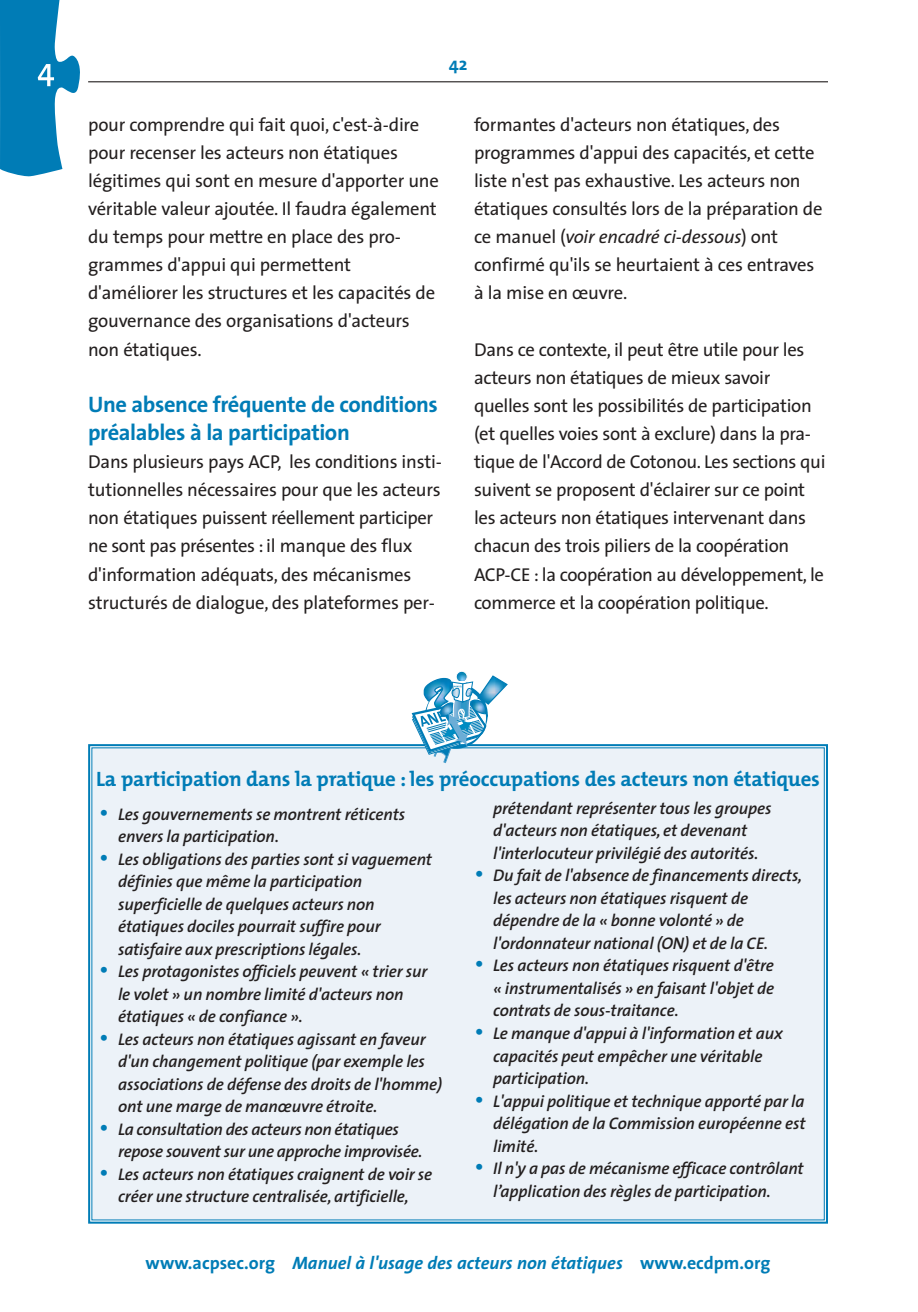
<style>
.page{position:relative;width:918px;height:1312px;background:#fff}
.page>*{position:absolute;margin:0;border:0;box-sizing:border-box;transform-origin:0 0}
.t1{font:700 22.5px/28.1px "The Sans";letter-spacing:-.02em;color:#007cb6}
.t2{font:700 20.93px "The Mix";letter-spacing:-.01em;color:#007cb6}
.t3{font:18.68px/28.1px "The Sans";letter-spacing:-.01em;color:#231f1f}
.t4{font:italic 700 18px "The Sans";color:#007cb6}
.t5{font:700 18px "The Sans";color:#007cb6}
.t6{font:italic 600 16.88px/22.5px "The Sans";letter-spacing:-.005em;color:#231f1f}
.s1{font-style:italic}
.s2{font-weight:400;font-style:normal;font-size:24.75px;color:#007cb6}
.s3{font-style:normal}
</style>
<div class="page">
<svg style="left:0;top:0;width:80px;height:177px"></svg>
<hr style="left:88px;top:81px;width:740px;height:1px;background:#231f1f">
<div style="left:92px;top:748px;width:732px;height:472px;background:#ecf2f8"></div>
<svg style="left:410px;top:671px;width:99px;height:93px"></svg>
<p class="t5" style="left:449px;top:57px;width:20px">42</p>
<p class="t3" style="left:88px;top:112px;width:352px">pour comprendre qui fait quoi, c'est-à-dire pour recenser les acteurs non étatiques légitimes qui sont en mesure d'apporter une véritable valeur ajoutée. Il faudra également du temps pour mettre en place des pro&shy;grammes d'appui qui permettent d'améliorer les structures et les capacités de gouvernance des organisations d'acteurs non étatiques.</p>
<h1 class="t1" style="left:88px;top:392px;width:351px">Une absence fréquente de conditions préalables à la participation</h1>
<p class="t3" style="left:88px;top:449px;width:355px">Dans plusieurs pays ACP, les conditions insti&shy;tutionnelles nécessaires pour que les acteurs non étatiques puissent réellement participer ne sont pas présentes : il manque des flux d'information adéquats, des mécanismes structurés de dialogue, des plateformes per-</p>
<p class="t3" style="left:474px;top:112px;width:350px">formantes d'acteurs non étatiques, des programmes d'appui des capacités, et cette liste n'est pas exhaustive. Les acteurs non étatiques consultés lors de la préparation de ce manuel (<span class="s1">voir encadré ci-dessous</span>) ont confirmé qu'ils se heurtaient à ces entraves à la mise en œuvre.</p>
<p class="t3" style="left:474px;top:337px;width:353px">Dans ce contexte, il peut être utile pour les acteurs non étatiques de mieux savoir quelles sont les possibilités de participation (et quelles voies sont à exclure) dans la pra&shy;tique de l'Accord de Cotonou. Les sections qui suivent se proposent d'éclairer sur ce point les acteurs non étatiques intervenant dans chacun des trois piliers de la coopération ACP-CE : la coopération au développement, le commerce et la coopération politique.</p>
<p class="t2" style="left:96px;top:772px;width:725px">La participation dans la pratique : les préoccupations des acteurs non étatiques</p>
<p class="t6" style="left:118px;top:804px;width:289px;text-indent:-19px"><span class="s2">•</span> Les gouvernements se montrent réticents envers la participation.</p>
<p class="t6" style="left:118px;top:849px;width:316px;text-indent:-19px"><span class="s2">•</span> Les obligations des parties sont si vaguement définies que même la participation superficielle de quelques acteurs non étatiques dociles pourrait suffire pour satisfaire aux prescriptions légales.</p>
<p class="t6" style="left:118px;top:962px;width:311px;text-indent:-19px"><span class="s2">•</span> Les protagonistes officiels peuvent « trier sur le volet » un nombre limité d'acteurs non étatiques « de confiance ».</p>
<p class="t6" style="left:118px;top:1029px;width:326px;text-indent:-19px"><span class="s2">•</span> Les acteurs non étatiques agissant en faveur d'un changement politique (par exemple les associations de défense des droits de l'homme) ont une marge de manœuvre étroite.</p>
<p class="t6" style="left:118px;top:1119px;width:306px;text-indent:-19px"><span class="s2">•</span> La consultation des acteurs non étatiques repose souvent sur une approche improvisée.</p>
<p class="t6" style="left:99px;top:1164px;width:335px;text-align:center"><span class="s2">•</span> Les acteurs non étatiques craignent de voir se créer une structure centralisée, artificielle,</p>
<p class="t6" style="left:493px;top:799px;width:280px">prétendant représenter tous les groupes d'acteurs non étatiques, et devenant l'interlocuteur privilégié des autorités.</p>
<p class="t6" style="left:493px;top:866px;width:310px;text-indent:-19px"><span class="s2">•</span> Du fait de l'absence de financements directs, les acteurs non étatiques risquent de dépendre de la « bonne volonté » de l'ordonnateur national (ON) et de la CE.</p>
<p class="t6" style="left:493px;top:956px;width:283px;text-align:justify;text-indent:-19px"><span class="s2">•</span> Les acteurs non étatiques risquent d'être « instrumentalisés » en faisant l'objet de contrats de sous-traitance.</p>
<p class="t6" style="left:493px;top:1024px;width:291px;text-indent:-19px"><span class="s2">•</span> Le manque d'appui à l'information et aux capacités peut empêcher une véritable participation.</p>
<p class="t6" style="left:493px;top:1091px;width:314px;text-align:justify;text-indent:-19px"><span class="s2">•</span> L'appui politique et technique apporté par la délégation de la Commission européenne est limité.</p>
<p class="t6" style="left:493px;top:1159px;width:312px;text-indent:-19px"><span class="s2">•</span> Il n'y a pas de mécanisme efficace contrôlant l’application des règles de participation.</p>
<p class="t4" style="left:146px;top:1256px;width:626px"><span class="s3">www.acpsec.org</span> Manuel à l'usage des acteurs non étatiques <span class="s3">www.ecdpm.org</span></p>
</div>
